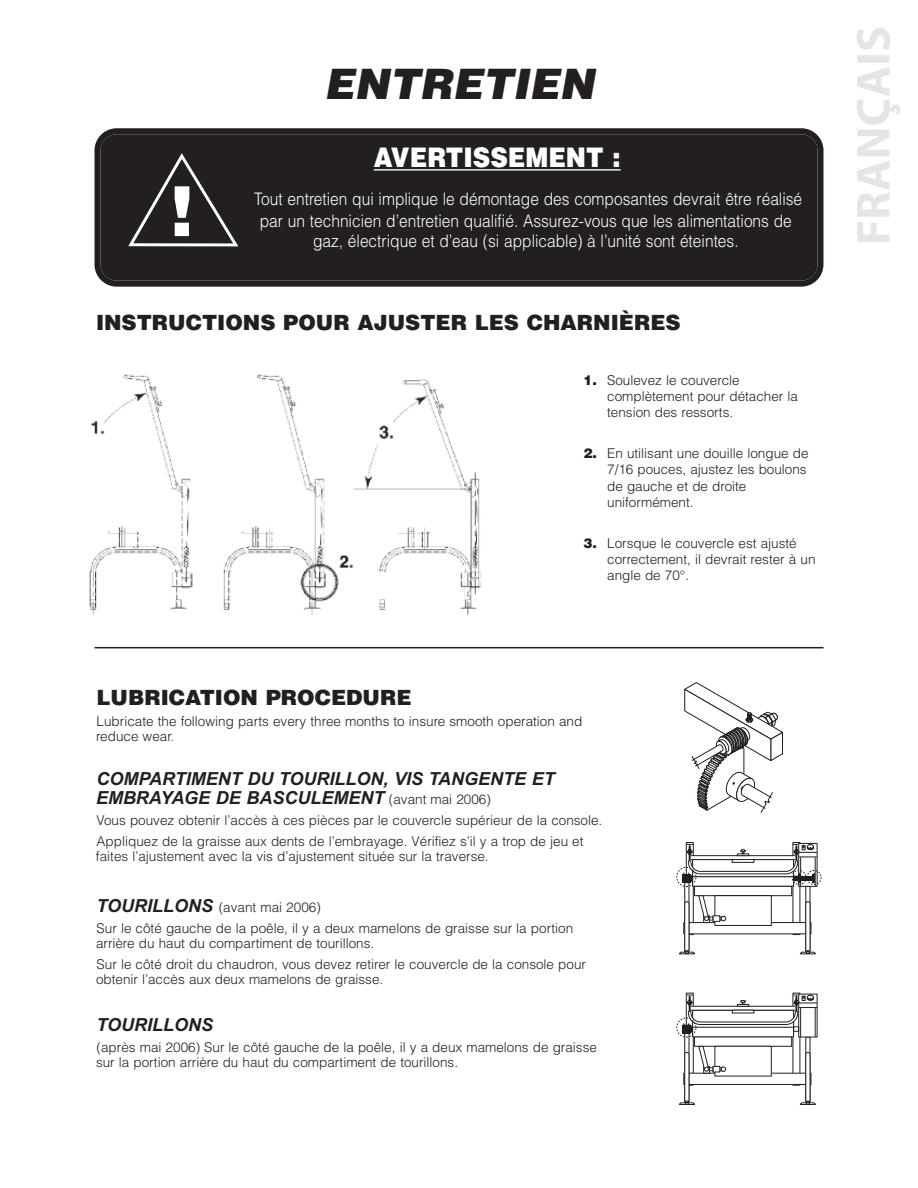
<style>
.page{position:relative;width:918px;height:1188px;background:#fff}
.page>*{position:absolute;margin:0;border:0;box-sizing:border-box;transform-origin:0 0}
.t1{font:900 69.15px "Helvetica";color:#fff}
.t2{font:italic 900 42px "Helvetica";color:#231f20}
.t3{font:900 27px "Helvetica";color:#fff;scale:.9 1}
.t4{font:900 21px "Helvetica";color:#231f20}
.t5{font:italic 700 18px/19.5px "Arial";color:#231f20}
.t6{font:300 17.25px/21.6px "Helvetica";color:#fff;text-align:center;scale:.9 1}
.t7{font:300 13.5px/16.2px "Helvetica";color:#231f20}
.s1{font-weight:900}
.s2{font-family:"Helvetica";font-weight:300;font-style:normal;font-size:13.5px}
.s3{font-family:"Arial";font-weight:700;font-style:italic;font-size:18px}
</style>
<div class="page">
<img style="left:89px;top:374px;width:393px;height:242px">
<div style="left:94px;top:128px;width:730px;height:159px;background:#231f20"></div>
<hr style="left:374px;top:169px;width:247px;height:2px;background:#fff">
<svg style="left:128px;top:153px;width:110px;height:93px;background:#353233"></svg>
<svg style="left:857px;top:28px;width:43px;height:214px"></svg>
<svg style="left:684px;top:682px;width:99px;height:131px"></svg>
<div style="left:686px;top:842px;width:7px;height:93px;border:1px solid #231f20"></div>
<svg style="left:800px;top:901px;width:16px;height:53px"></svg>
<div style="left:694px;top:886px;width:98px;height:10px;border:1px solid #231f20"></div>
<div style="left:715px;top:895px;width:57px;height:31px;border:1px solid #231f20"></div>
<div style="left:798px;top:843px;width:19px;height:44px;border:1px solid #231f20"></div>
<svg style="left:679px;top:895px;width:47px;height:59px"></svg>
<div style="left:677px;top:867px;width:19px;height:20px;border:1px dashed #231f20;border-radius:50%"></div>
<div style="left:807px;top:870px;width:14px;height:15px;border:1px dashed #231f20;border-radius:50%"></div>
<svg style="left:682px;top:844px;width:135px;height:42px"></svg>
<div style="left:684px;top:1073px;width:127px;height:12px;border:1px solid #231f20"></div>
<svg style="left:800px;top:1052px;width:16px;height:53px"></svg>
<div style="left:715px;top:1046px;width:56px;height:30px;background:#fff"></div>
<div style="left:715px;top:1046px;width:57px;height:30px;border:1px solid #231f20"></div>
<div style="left:798px;top:994px;width:19px;height:43px;border:1px solid #231f20"></div>
<div style="left:713px;top:1066px;width:7px;height:6px;background:#fff"></div>
<div style="left:713px;top:1066px;width:7px;height:6px;border:1px solid #231f20"></div>
<svg style="left:720px;top:1067px;width:6px;height:5px"></svg>
<svg style="left:679px;top:1046px;width:34px;height:59px"></svg>
<div style="left:677px;top:1018px;width:19px;height:19px;border:1px dashed #231f20;border-radius:50%"></div>
<svg style="left:682px;top:995px;width:135px;height:42px"></svg>
<hr style="left:94px;top:647px;width:730px;height:1px;background:#231f20">
<h1 class="t1" style="left:170px;top:186px;width:25px">!</h1>
<h2 class="t2" style="left:324px;top:69px;width:272px">ENTRETIEN</h2>
<h3 class="t3" style="left:374px;top:148px;width:276px">AVERTISSEMENT :</h3>
<p class="t6" style="left:254px;top:190px;width:610px">Tout entretien qui implique le démontage des composantes devrait être réalisé par un technicien d’entretien qualifié. Assurez-vous que les alimentations de</p>
<p class="t6" style="left:313px;top:232px;width:474px">gaz, électrique et d’eau (si applicable) à l’unité sont éteintes.</p>
<h3 class="t4" style="left:96px;top:315px;width:586px">INSTRUCTIONS POUR AJUSTER LES CHARNIÈRES</h3>
<p class="t7" style="left:607px;top:373px;width:192px;text-indent:-24px"><span class="s1">1.</span> Soulevez le couvercle complètement pour détacher la tension des ressorts.</p>
<p class="t7" style="left:607px;top:447px;width:203px;text-indent:-24px"><span class="s1">2.</span> En utilisant une douille longue de<br>7/16 pouces, ajustez les boulons de gauche et de droite uniformément.</p>
<p class="t7" style="left:607px;top:536px;width:210px;text-indent:-24px"><span class="s1">3.</span> Lorsque le couvercle est ajusté correctement, il devrait rester à un angle de 70°.</p>
<h3 class="t4" style="left:97px;top:690px;width:316px">LUBRICATION PROCEDURE</h3>
<p class="t7" style="left:96px;top:715px;width:488px;line-height:15px">Lubricate the following parts every three months to insure smooth operation and reduce wear.</p>
<h3 class="t5" style="left:96px;top:769px;width:460px">COMPARTIMENT DU TOURILLON, VIS TANGENTE ET<br>EMBRAYAGE DE BASCULEMENT <span class="s2">(avant mai 2006)</span></h3>
<p class="t7" style="left:97px;top:811px;width:507px;line-height:21px">Vous pouvez obtenir l’accès à ces pièces par le couvercle supérieur de la console.<br>Appliquez de la graisse aux dents de l’embrayage. Vérifiez s’il y a trop de jeu et</p>
<p class="t7" style="left:96px;top:850px;width:394px">faites l’ajustement avec la vis d’ajustement située sur la traverse.</p>
<p class="t7" style="left:97px;top:898px;width:478px;line-height:21px"><span class="s3">TOURILLONS</span> (avant mai 2006)<br>Sur le côté gauche de la poêle, il y a deux mamelons de graisse sur la portion</p>
<p class="t7" style="left:96px;top:934px;width:492px;line-height:21px">arrière du haut du compartiment de tourillons.<br>Sur le côté droit du chaudron, vous devez retirer le couvercle de la console pour</p>
<p class="t7" style="left:96px;top:973px;width:289px">obtenir l’accès aux deux mamelons de graisse.</p>
<h3 class="t5" style="left:97px;top:1015px;width:118px">TOURILLONS</h3>
<p class="t7" style="left:96px;top:1041px;width:502px;line-height:15px">(après mai 2006) Sur le côté gauche de la poêle, il y a deux mamelons de graisse sur la portion arrière du haut du compartiment de tourillons.</p>
</div>
